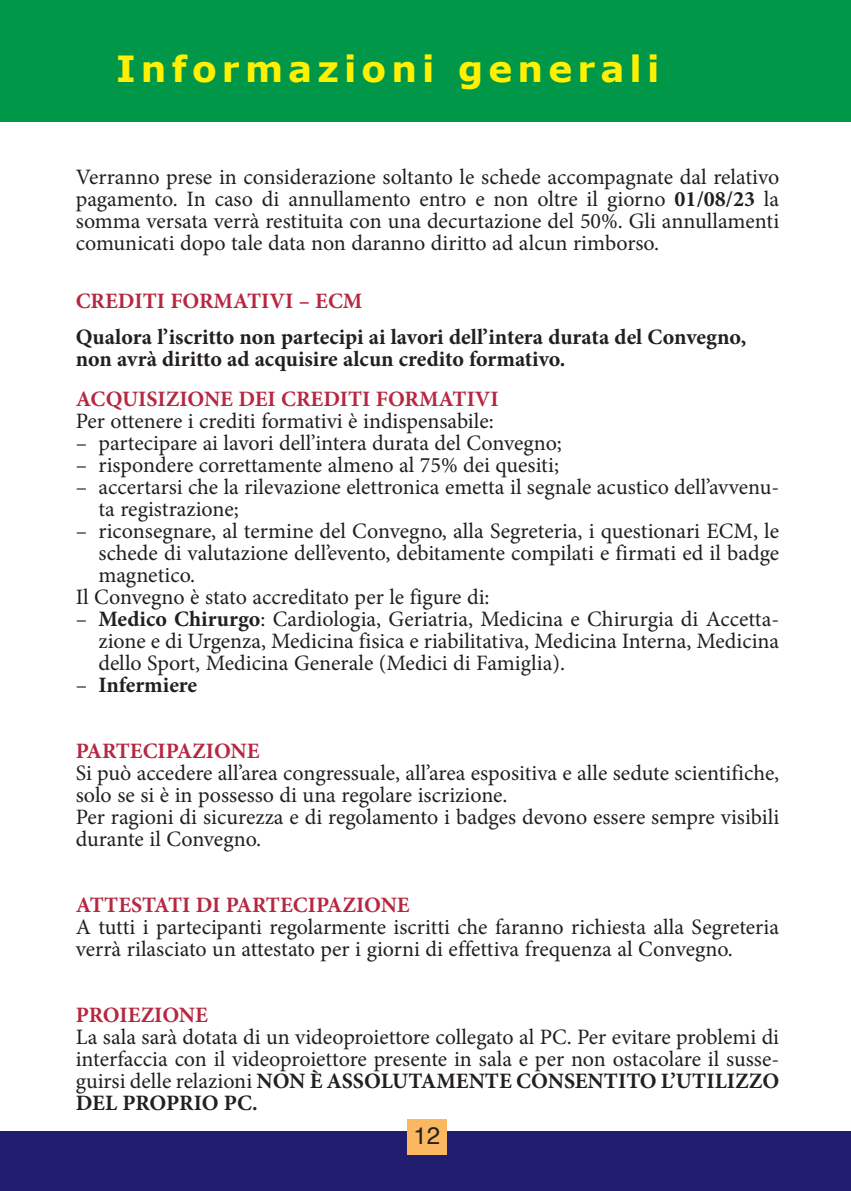
<style>
.page{position:relative;width:851px;height:1191px;background:#fff}
.page>*{position:absolute;margin:0;border:0;box-sizing:border-box;transform-origin:0 0}
.t1{font:700 36px "Verdana";letter-spacing:.14em;color:#fff101}
.t2{font:24px "Helvetica";color:#231f20}
.t3{font:22px/22px "Minion Pro";color:#231f20;text-align:justify}
.t4{font:700 22px/22px "Minion Pro";color:#231f20}
.t5{font:700 22px "Minion Pro";color:#b62841}
.s1{font-weight:700}
.s2{font-weight:400}
</style>
<div class="page">
<div style="left:0;top:0;width:850px;height:122px;background:#009848"></div>
<div style="left:0;top:1131px;width:850px;height:60px;background:#201c70"></div>
<div style="left:407px;top:1119px;width:39px;height:36px;background:#fcb860"></div>
<h1 class="t1" style="left:116px;top:46px;width:544px">Informazioni generali</h1>
<p class="t3" style="left:76px;top:168px;width:704px">Verranno prese in considerazione soltanto le schede accompagnate dal relativo pagamento. In caso di annullamento entro e non oltre il giorno <span class="s1">01/08/23</span> la somma versata verrà restituita con una decurtazione del 50%. Gli annullamenti comunicati dopo tale data non daranno diritto ad alcun rimborso.</p>
<p class="t5" style="left:76px;top:293px;width:288px">CREDITI FORMATIVI – ECM</p>
<p class="t4" style="left:76px;top:328px;width:672px">Qualora l’iscritto non partecipi ai lavori dell’intera durata del Convegno, non avrà diritto ad acquisire alcun credito formativo.</p>
<p class="t5" style="left:76px;top:390px;width:424px">ACQUISIZIONE DEI CREDITI FORMATIVI</p>
<p class="t3" style="left:76px;top:411px;width:419px">Per ottenere i crediti formativi è indispensabile:</p>
<p class="t3" style="left:76px;top:433px;width:487px">– partecipare ai lavori dell’intera durata del Convegno;</p>
<p class="t3" style="left:76px;top:455px;width:484px">– rispondere correttamente almeno al 75% dei quesiti;</p>
<p class="t3" style="left:98px;top:477px;width:682px;text-indent:-23px">– accertarsi che la rilevazione elettronica emetta il segnale acustico dell’avvenu&shy;ta registrazione;</p>
<p class="t3" style="left:76px;top:521px;width:704px">– riconsegnare, al termine del Convegno, alla Segreteria, i questionari ECM, le</p>
<p class="t3" style="left:98px;top:543px;width:682px">schede di valutazione dell’evento, debitamente compilati e firmati ed il badge</p>
<p class="t3" style="left:98px;top:565px;width:98px">magnetico.</p>
<p class="t3" style="left:76px;top:587px;width:415px">Il Convegno è stato accreditato per le figure di:</p>
<p class="t3" style="left:98px;top:609px;width:682px;text-indent:-23px">– <span class="s1">Medico Chirurgo</span>: Cardiologia, Geriatria, Medicina e Chirurgia di Accetta&shy;zione e di Urgenza, Medicina fisica e riabilitativa, Medicina Interna, Medicina dello Sport, Medicina Generale (Medici di Famiglia).</p>
<p class="t4" style="left:76px;top:675px;width:123px"><span class="s2">–</span> Infermiere</p>
<p class="t5" style="left:76px;top:742px;width:185px">PARTECIPAZIONE</p>
<p class="t3" style="left:76px;top:763px;width:705px;text-align:left">Si può accedere all’area congressuale, all’area espositiva e alle sedute scientifiche, solo se si è in possesso di una regolare iscrizione.<br>Per ragioni di sicurezza e di regolamento i badges devono essere sempre visibili durante il Convegno.</p>
<p class="t5" style="left:76px;top:896px;width:335px">ATTESTATI DI PARTECIPAZIONE</p>
<p class="t3" style="left:76px;top:917px;width:704px">A tutti i partecipanti regolarmente iscritti che faranno richiesta alla Segreteria verrà rilasciato un attestato per i giorni di effettiva frequenza al Convegno.</p>
<p class="t5" style="left:76px;top:1006px;width:134px">PROIEZIONE</p>
<p class="t3" style="left:76px;top:1027px;width:705px">La sala sarà dotata di un videoproiettore collegato al PC. Per evitare problemi di interfaccia con il videoproiettore presente in sala e per non ostacolare il susse&shy;guirsi delle relazioni <span class="s1">NON È ASSOLUTAMENTE CONSENTITO L’UTILIZZO DEL PROPRIO PC.</span></p>
<p class="t2" style="left:413px;top:1125px;width:28px">12</p>
</div>
